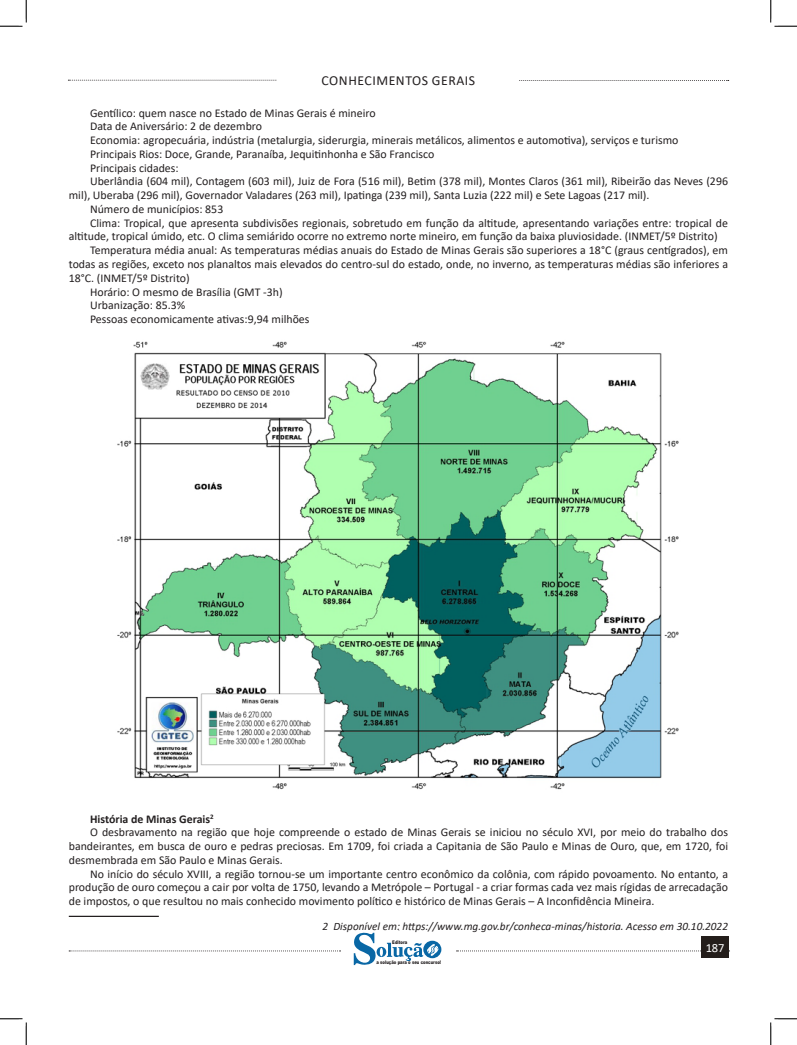
<style>
.page{position:relative;width:797px;height:1045px;background:#fff}
.page>*{position:absolute;margin:0;border:0;box-sizing:border-box;transform-origin:0 0}
.t1{font:13.75px "Calibri";letter-spacing:.04em;color:#231f20}
.t2{font:12.5px "Calibri";color:#fff}
.t3{font:11.88px/13.8px "Calibri";color:#231f20;text-align:justify}
.t4{font:700 11.88px "Calibri";color:#231f20}
.FONT_REF{font:italic 11.25px "Calibri";color:#231f20}
.t5{font:900 5px "Arial";color:#231f20;scale:.76 1}
</style>
<div class="page">
<svg style="left:69px;top:950px;width:271px;height:1px"></svg>
<svg style="left:68px;top:80px;width:209px;height:1px"></svg>
<svg style="left:519px;top:80px;width:209px;height:1px"></svg>
<svg style="left:456px;top:950px;width:245px;height:1px"></svg>
<div style="left:701px;top:936px;width:28px;height:22px;background:#241e1b"></div>
<svg style="left:354px;top:930px;width:87px;height:35px"></svg>
<img style="left:117px;top:341px;width:562px;height:449px">
<hr style="left:69px;top:915px;width:90px;height:2px;background:#231f20">
<svg style="left:0;top:0;width:27px;height:27px"></svg>
<svg style="left:0;top:1018px;width:27px;height:27px"></svg>
<svg style="left:770px;top:0;width:27px;height:27px"></svg>
<svg style="left:770px;top:1018px;width:27px;height:27px"></svg>
<p class="t1" style="left:321px;top:71px;width:155px">CONHECIMENTOS GERAIS</p>
<p class="t3" style="left:90px;top:106px;width:287px">Gentílico: quem nasce no Estado de Minas Gerais é mineiro</p>
<p class="t3" style="left:90px;top:119px;width:174px">Data de Aniversário: 2 de dezembro</p>
<p class="t3" style="left:90px;top:133px;width:590px">Economia: agropecuária, indústria (metalurgia, siderurgia, minerais metálicos, alimentos e automotiva), serviços e turismo</p>
<p class="t3" style="left:90px;top:147px;width:346px">Principais Rios: Doce, Grande, Paranaíba, Jequitinhonha e São Francisco</p>
<p class="t3" style="left:90px;top:161px;width:90px">Principais cidades:</p>
<p class="t3" style="left:69px;top:174px;width:660px;text-indent:21px">Uberlândia (604 mil), Contagem (603 mil), Juiz de Fora (516 mil), Betim (378 mil), Montes Claros (361 mil), Ribeirão das Neves (296 mil), Uberaba (296 mil), Governador Valadares (263 mil), Ipatinga (239 mil), Santa Luzia (222 mil) e Sete Lagoas (217 mil).</p>
<p class="t3" style="left:90px;top:202px;width:135px">Número de municípios: 853</p>
<p class="t3" style="left:69px;top:216px;width:660px;text-indent:21px">Clima: Tropical, que apresenta subdivisões regionais, sobretudo em função da altitude, apresentando variações entre: tropical de altitude, tropical úmido, etc. O clima semiárido ocorre no extremo norte mineiro, em função da baixa pluviosidade. (INMET/5º Distrito)</p>
<p class="t3" style="left:69px;top:243px;width:660px;text-indent:21px">Temperatura média anual: As temperaturas médias anuais do Estado de Minas Gerais são superiores a 18°C (graus centígrados), em todas as regiões, exceto nos planaltos mais elevados do centro-sul do estado, onde, no inverno, as temperaturas médias são inferiores a 18°C. (INMET/5º Distrito)</p>
<p class="t3" style="left:90px;top:284px;width:194px">Horário: O mesmo de Brasília (GMT -3h)</p>
<p class="t3" style="left:90px;top:298px;width:97px">Urbanização: 85.3%</p>
<p class="t3" style="left:90px;top:312px;width:221px">Pessoas economicamente ativas:9,94 milhões</p>
<p class="t4" style="left:90px;top:810px;width:125px">História de Minas Gerais<sup>2</sup></p>
<p class="t3" style="left:69px;top:825px;width:660px;text-indent:21px">O desbravamento na região que hoje compreende o estado de Minas Gerais se iniciou no século XVI, por meio do trabalho dos bandeirantes, em busca de ouro e pedras preciosas. Em 1709, foi criada a Capitania de São Paulo e Minas de Ouro, que, em 1720, foi desmembrada em São Paulo e Minas Gerais.</p>
<p class="t3" style="left:69px;top:866px;width:660px;text-indent:21px">No início do século XVIII, a região tornou-se um importante centro econômico da colônia, com rápido povoamento. No entanto, a produção de ouro começou a cair por volta de 1750, levando a Metrópole – Portugal - a criar formas cada vez mais rígidas de arrecadação de impostos, o que resultou no mais conhecido movimento político e histórico de Minas Gerais – A Inconfidência Mineira.</p>
<p class="FONT_REF" style="left:322px;top:918px;width:407px">2 Disponível em: https://www.mg.gov.br/conheca-minas/historia. Acesso em 30.10.2022</p>
<p class="t5" style="left:392px;top:939px;width:21px">Editora</p>
<p class="t5" style="left:376px;top:959px;width:86px">a solução para o seu concurso!</p>
<p class="t2" style="left:706px;top:939px;width:20px">187</p>
</div>
